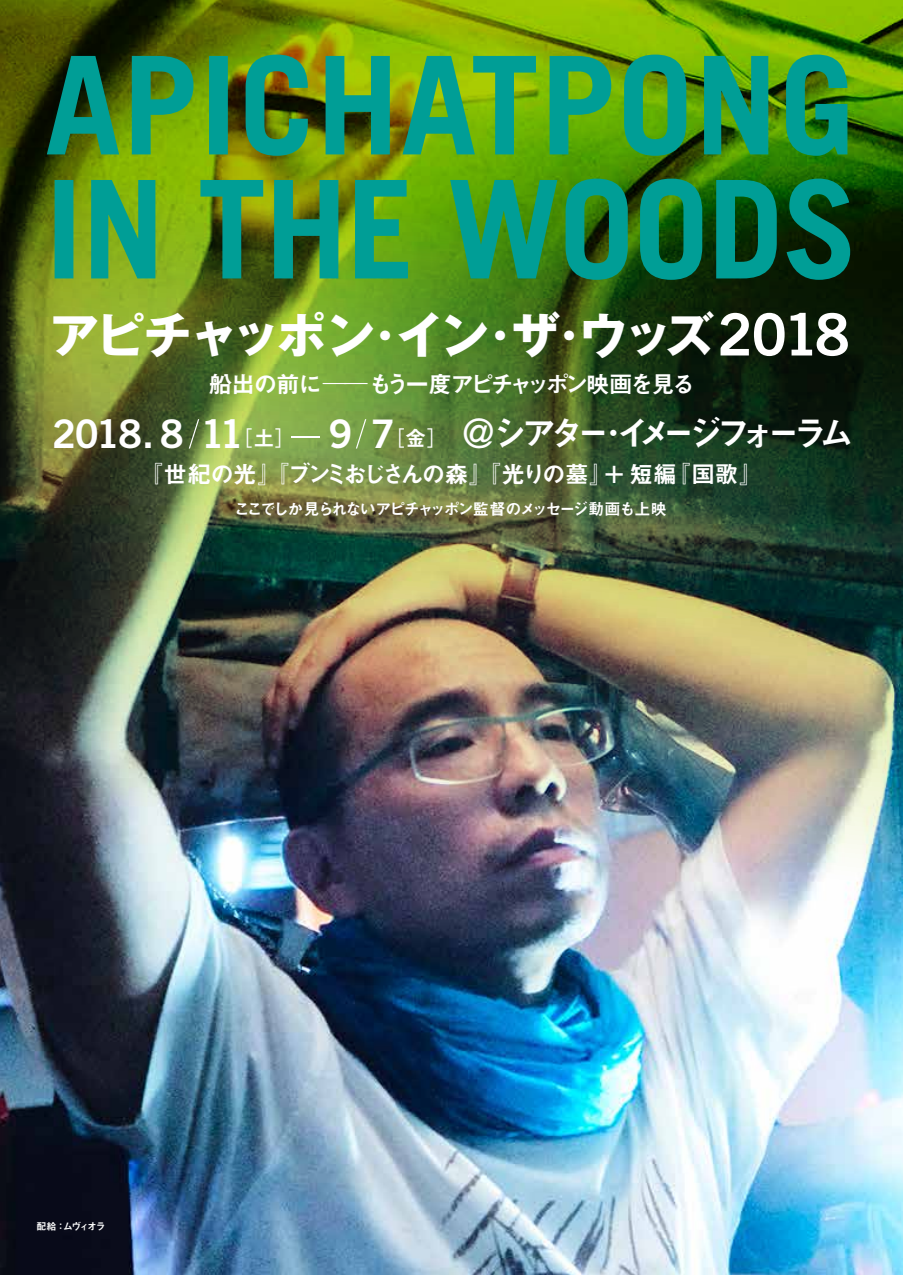
<style>
.page{position:relative;width:903px;height:1275px;background:#fff}
.page>*{position:absolute;margin:0;border:0;box-sizing:border-box;transform-origin:0 0}
.t1{font:700 48.82px "Gothic MB101 Pro";letter-spacing:-.07em;color:#fff}
.t2{font:34.65px "Midashi Go Pro MB31";letter-spacing:-.2em;color:#fff}
.t3{font:23.62px "Midashi Go Pro MB31";letter-spacing:-.115em;color:#fff}
.t4{font:16.1px "Midashi Go Pro MB31";letter-spacing:-.12em;color:#fff}
.t5{font:9.97px "Midashi Go Pro MB31";letter-spacing:-.155em;color:#fff}
.s1{font-family:"Gothic MB101 Pro De"}
.s2{font-family:"Trade Gothic Bold Two";font-weight:400;font-size:58.27px}
.s3{font-family:"Trade Gothic LT Std Bd 2";font-size:39.38px}
.s4{font-family:"Gothic BBB Pro";font-weight:500;font-size:21px}
.s5{font-size:21px}
.s6{font-family:"Trade Gothic LT Std";font-size:40.77px}
.s7{font-family:"Gothic BBB Pro";font-weight:500}
</style>
<div class="page">
<img style="left:0;top:1062px;width:903px;height:213px">
<img style="left:0;top:0;width:903px;height:1062px">
<svg style="left:291px;top:436px;width:29px;height:1px"></svg>
<svg style="left:356px;top:419px;width:10px;height:29px"></svg>
<svg style="left:189px;top:419px;width:10px;height:29px"></svg>
<svg style="left:55px;top:179px;width:795px;height:101px;background:#298c4c"></svg>
<svg style="left:47px;top:55px;width:800px;height:101px;background:#349548"></svg>
<h1 class="t1" style="left:49px;top:295px;width:802px">アピチャッポン<span class="s1">・</span>イン<span class="s1">・</span>ザ<span class="s1">・</span>ウッズ<span class="s2">2018</span></h1>
<p class="t3" style="left:209px;top:365px;width:488px">船出の前に <sup>――</sup> もう一度アピチャッポン映画を見る</p>
<h2 class="t2" style="left:52px;top:405px;width:803px"><span class="s3">2018. 8 11</span><span class="s4">［</span><span class="s5">土</span><span class="s4">］</span> <span class="s3">9 7</span><span class="s4">［</span><span class="s5">金</span><span class="s4">］</span> <span class="s6">@</span>シアター<span class="s7">・</span>イメージフォーラム</h2>
<p class="t3" style="left:139px;top:455px;width:625px">『世紀の光』『ブンミおじさんの森』『光りの墓』＋短編『国歌』</p>
<p class="t4" style="left:234px;top:496px;width:434px">ここでしか見られないアピチャッポン監督のメッセージ動画も上映</p>
<p class="t5" style="left:36px;top:1218px;width:71px">配給：ムヴィオラ</p>
</div>
